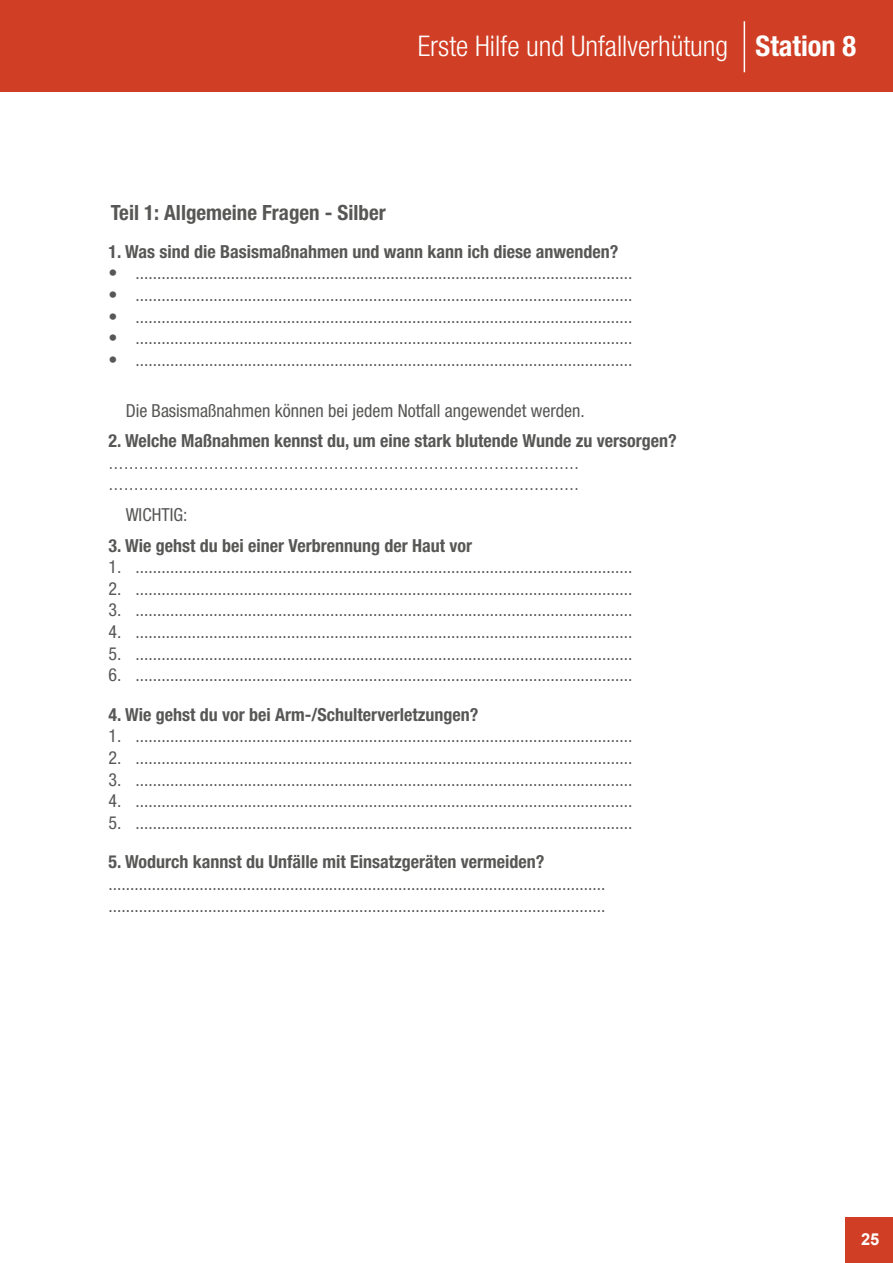
<style>
.page{position:relative;width:893px;height:1263px;background:#fff}
.page>*{position:absolute;margin:0;border:0;box-sizing:border-box;transform-origin:0 0}
.t1{font:300 condensed 28.5px "Helvetica Neue LT Std";color:#fff}
.t2{font:700 condensed 21px "Helvetica Neue LT Std";color:#575756}
.t3{font:condensed 18px/21.6px "Helvetica Neue LT Pro";color:#575756}
.t4{font:700 condensed 18px "Helvetica Neue LT Std";color:#575756}
.t5{font:300 18px/21.6px "Helvetica Neue LT Pro";color:#575756}
.t6{font:700 16.5px "Arial";color:#fff}
.s1{font-weight:700}
</style>
<div class="page">
<div style="left:0;top:0;width:893px;height:91px;background:#d03f25"></div>
<div style="left:845px;top:1217px;width:48px;height:46px;background:#d03f25"></div>
<hr style="left:744px;top:21px;width:1px;height:51px;background:#fff">
<h1 class="t1" style="left:418px;top:30px;width:440px">Erste Hilfe und Unfallverhütung <span class="s1">Station 8</span></h1>
<p class="t2" style="left:111px;top:200px;width:277px">Teil 1: Allgemeine Fragen - Silber</p>
<p class="t4" style="left:109px;top:241px;width:511px">1. Was sind die Basismaßnahmen und wann kann ich diese anwenden?</p>
<p class="t3" style="left:109px;top:262px;width:525px">• ...................................................................................................................</p>
<p class="t3" style="left:109px;top:284px;width:525px">• ...................................................................................................................</p>
<p class="t3" style="left:109px;top:305px;width:525px">• ...................................................................................................................</p>
<p class="t3" style="left:109px;top:327px;width:525px">• ...................................................................................................................</p>
<p class="t3" style="left:109px;top:349px;width:525px">• ...................................................................................................................</p>
<p class="t3" style="left:126px;top:399px;width:461px">Die Basismaßnahmen können bei jedem Notfall angewendet werden.</p>
<p class="t4" style="left:109px;top:430px;width:569px">2. Welche Maßnahmen kennst du, um eine stark blutende Wunde zu versorgen?</p>
<p class="t5" style="left:109px;top:451px;width:472px">.............................................................................................. ..............................................................................................</p>
<p class="t3" style="left:126px;top:504px;width:63px">WICHTIG:</p>
<p class="t4" style="left:109px;top:534px;width:365px">3. Wie gehst du bei einer Verbrennung der Haut vor</p>
<p class="t3" style="left:109px;top:556px;width:525px">1. ...................................................................................................................</p>
<p class="t3" style="left:109px;top:577px;width:525px">2. ...................................................................................................................</p>
<p class="t3" style="left:109px;top:599px;width:525px">3. ...................................................................................................................</p>
<p class="t3" style="left:109px;top:621px;width:525px">4. ...................................................................................................................</p>
<p class="t3" style="left:109px;top:642px;width:525px">5. ...................................................................................................................</p>
<p class="t3" style="left:109px;top:664px;width:525px">6. ...................................................................................................................</p>
<p class="t4" style="left:109px;top:703px;width:371px">4. Wie gehst du vor bei Arm-/Schulterverletzungen?</p>
<p class="t3" style="left:109px;top:725px;width:525px">1. ...................................................................................................................</p>
<p class="t3" style="left:109px;top:747px;width:525px">2. ...................................................................................................................</p>
<p class="t3" style="left:109px;top:768px;width:525px">3. ...................................................................................................................</p>
<p class="t3" style="left:109px;top:790px;width:525px">4. ...................................................................................................................</p>
<p class="t3" style="left:109px;top:811px;width:525px">5. ...................................................................................................................</p>
<p class="t4" style="left:109px;top:851px;width:437px">5. Wodurch kannst du Unfälle mit Einsatzgeräten vermeiden?</p>
<p class="t3" style="left:109px;top:873px;width:498px">................................................................................................................... ...................................................................................................................</p>
<p class="t6" style="left:861px;top:1227px;width:20px">25</p>
</div>
